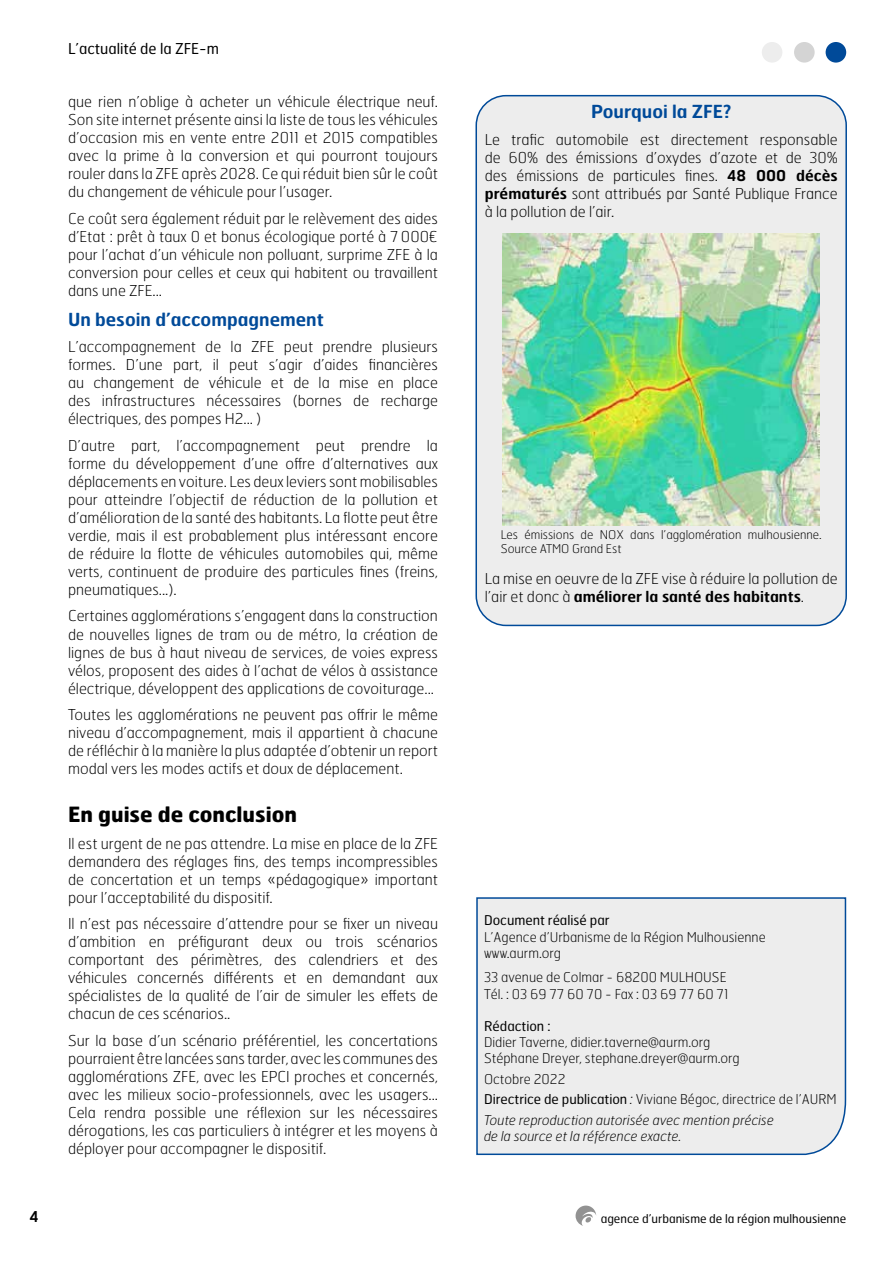
<style>
.page{position:relative;width:893px;height:1263px;background:#fff}
.page>*{position:absolute;margin:0;border:0;box-sizing:border-box;transform-origin:0 0}
.t1{font:700 21px "Hermes FB";color:#000}
.t2{font:600 18px "Hermes FB";color:#004a99}
.t3{font:100 15px/18px "Hermes FB";color:#000;text-align:justify}
.t4{font:15px "Hermes FB";color:#000}
.t5{font:600 15px "Hermes FB";color:#000}
.t6{font:100 13.5px/16.2px "Hermes FB";color:#000}
.t7{font:italic 100 13.5px/20.4px "Hermes FB";color:#000}
.t8{font:13.5px "Hermes FB";color:#000}
.t9{font:100 12px/14.4px "Hermes FB";color:#000}
.t10{font:12px "Hermes FB";color:#000}
.s1{font-weight:600}
.s2{font-style:normal}
.s3{font-weight:400;font-style:normal}
</style>
<div class="page">
<div style="left:826px;top:42px;width:20px;height:21px;background:#004a99;border-radius:50%"></div>
<div style="left:794px;top:42px;width:21px;height:21px;background:#d4d4d4;border-radius:50%"></div>
<div style="left:762px;top:42px;width:20px;height:21px;background:#ededed;border-radius:50%"></div>
<svg style="left:576px;top:1205px;width:20px;height:21px"></svg>
<div style="left:476px;top:96px;width:370px;height:529px;background:#ededed;border-radius:30px"></div>
<div style="left:475px;top:95px;width:372px;height:531px;border:2px solid #004a99;border-radius:30px"></div>
<div style="left:476px;top:897px;width:371px;height:259px;background:#ededed"></div>
<img style="left:502px;top:233px;width:318px;height:292px">
<p class="t4" style="left:68px;top:39px;width:152px">L’actualité de la ZFE-m</p>
<p class="t3" style="left:68px;top:92px;width:371px">que rien n’oblige à acheter un véhicule électrique neuf.<br>Son site internet présente ainsi la liste de tous les véhicules d’occasion mis en vente entre 2011 et 2015 compatibles avec la prime à la conversion et qui pourront toujours rouler dans la ZFE après 2028. Ce qui réduit bien sûr le coût du changement de véhicule pour l’usager.</p>
<p class="t3" style="left:68px;top:209px;width:371px">Ce coût sera également réduit par le relèvement des aides d’Etat : prêt à taux 0 et bonus écologique porté à 7 000¤ pour l’achat d’un véhicule non polluant, surprime ZFE à la conversion pour celles et ceux qui habitent ou travaillent dans une ZFE...</p>
<p class="t2" style="left:68px;top:308px;width:257px">Un besoin d’accompagnement</p>
<p class="t3" style="left:68px;top:338px;width:371px">L’accompagnement de la ZFE peut prendre plusieurs formes. D’une part, il peut s’agir d’aides financières au changement de véhicule et de la mise en place des infrastructures nécessaires (bornes de recharge électriques, des pompes H2... )</p>
<p class="t3" style="left:68px;top:436px;width:371px">D’autre part, l’accompagnement peut prendre la forme du développement d’une offre d’alternatives aux déplacements en voiture. Les deux leviers sont mobilisables pour atteindre l’objectif de réduction de la pollution et d’amélioration de la santé des habitants. La flotte peut être verdie, mais il est probablement plus intéressant encore de réduire la flotte de véhicules automobiles qui, même verts, continuent de produire des particules fines (freins, pneumatiques...).</p>
<p class="t3" style="left:68px;top:607px;width:371px">Certaines agglomérations s’engagent dans la construction de nouvelles lignes de tram ou de métro, la création de lignes de bus à haut niveau de services, de voies express vélos, proposent des aides à l’achat de vélos à assistance électrique, développent des applications de covoiturage...</p>
<p class="t3" style="left:68px;top:705px;width:371px">Toutes les agglomérations ne peuvent pas offrir le même niveau d’accompagnement, mais il appartient à chacune de réfléchir à la manière la plus adaptée d’obtenir un report modal vers les modes actifs et doux de déplacement.</p>
<h1 class="t1" style="left:68px;top:801px;width:231px">En guise de conclusion</h1>
<p class="t3" style="left:68px;top:834px;width:371px">Il est urgent de ne pas attendre. La mise en place de la ZFE demandera des réglages fins, des temps incompressibles de concertation et un temps «pédagogique» important pour l’acceptabilité du dispositif.</p>
<p class="t3" style="left:68px;top:914px;width:371px">Il n’est pas nécessaire d’attendre pour se fixer un niveau d’ambition en préfigurant deux ou trois scénarios comportant des périmètres, des calendriers et des véhicules concernés différents et en demandant aux spécialistes de la qualité de l’air de simuler les effets de chacun de ces scénarios..</p>
<p class="t3" style="left:68px;top:1031px;width:371px">Sur la base d’un scénario préférentiel, les concertations pourraient être lancées sans tarder, avec les communes des agglomérations ZFE, avec les EPCI proches et concernés, avec les milieux socio-professionnels, avec les usagers...<br>Cela rendra possible une réflexion sur les nécessaires dérogations, les cas particuliers à intégrer et les moyens à déployer pour accompagner le dispositif.</p>
<p class="t2" style="left:591px;top:100px;width:142px">Pourquoi la ZFE?</p>
<p class="t3" style="left:485px;top:130px;width:354px">Le trafic automobile est directement responsable de 60% des émissions d’oxydes d’azote et de 30% des émissions de particules fines. <span class="s1">48 000 décès prématurés</span> sont attribués par Santé Publique France à la pollution de l’air.</p>
<p class="t9" style="left:501px;top:527px;width:323px">Les émissions de NOX dans l’agglomération mulhousienne.<br>Source ATMO Grand Est</p>
<p class="t3" style="left:485px;top:569px;width:354px">La mise en oeuvre de la ZFE vise à réduire la pollution de l’air et donc à <span class="s1">améliorer la santé des habitants</span>.</p>
<p class="t8" style="left:484px;top:912px;width:127px">Document réalisé par</p>
<p class="t6" style="left:484px;top:928px;width:283px">L’Agence d’Urbanisme de la Région Mulhousienne www.aurm.org</p>
<p class="t6" style="left:484px;top:969px;width:246px">33 avenue de Colmar - 68200 MULHOUSE<br>Tél. : 03 69 77 60 70 - Fax : 03 69 77 60 71</p>
<p class="t8" style="left:484px;top:1017px;width:68px">Rédaction :</p>
<p class="t6" style="left:484px;top:1034px;width:257px">Didier Taverne, didier.taverne@aurm.org<br>Stéphane Dreyer, stephane.dreyer@aurm.org</p>
<p class="t7" style="left:484px;top:1068px;width:354px"><span class="s2">Octobre 2022<br></span><span class="s3">Directrice de publication</span> : <span class="s2">Viviane Bégoc, directrice de l’AURM<br></span>Toute reproduction autorisée avec mention précise</p>
<p class="t7" style="left:484px;top:1125px;width:199px">de la source et la référence exacte.</p>
<p class="t5" style="left:29px;top:1207px;width:11px">4</p>
<p class="t10" style="left:601px;top:1210px;width:247px">agence d’urbanisme de la région mulhousienne</p>
</div>
